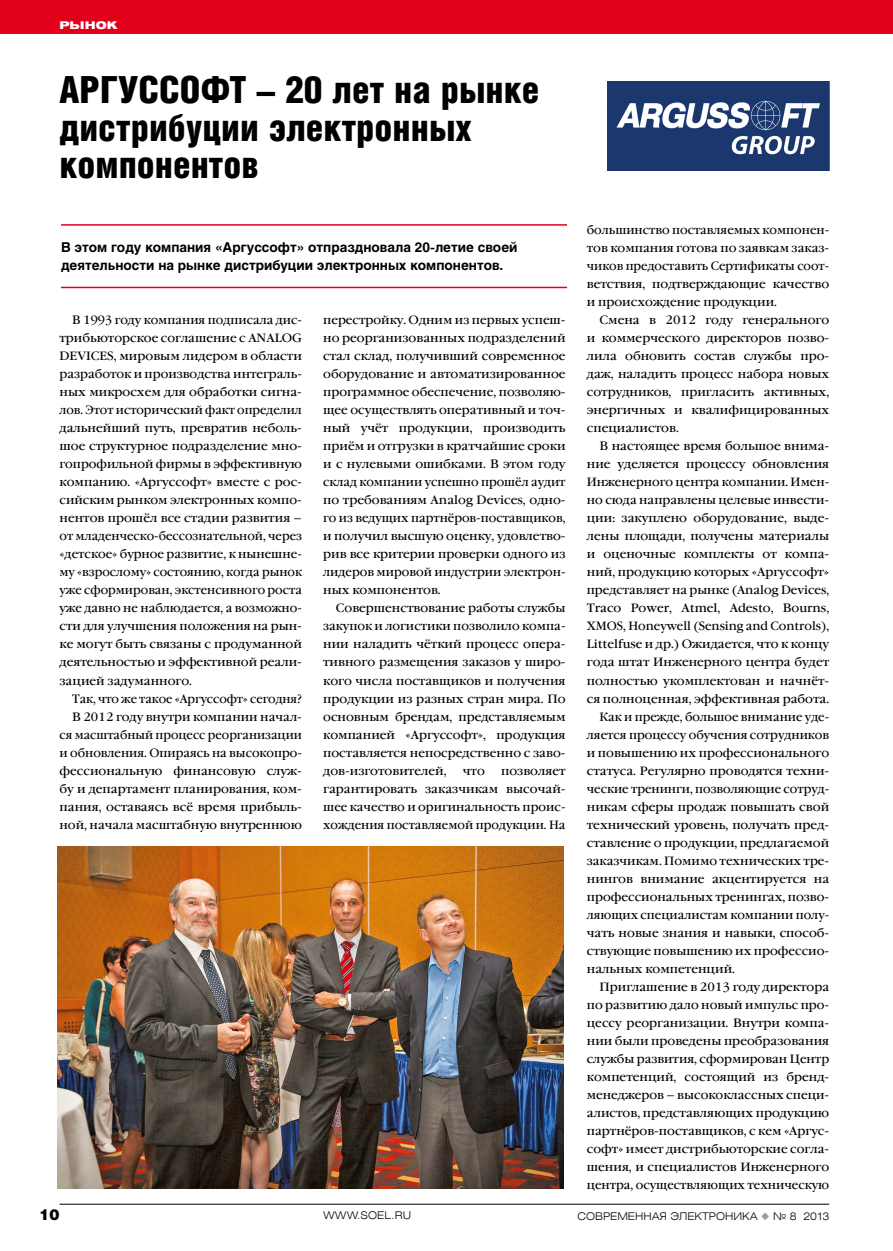
<style>
.page{position:relative;width:893px;height:1251px;background:#fff}
.page>*{position:absolute;margin:0;border:0;box-sizing:border-box;transform-origin:0 0}
.t1{font:900 37.5px/37.5px "Helios Cond";color:#000}
.t2{font:900 15px "Helios";color:#000}
.t3{font:700 13.5px/18px "Helios";color:#000}
.t4{font:12px/18px "Garamond Book C";color:#000;text-align:justify}
.t5{font:12px/18px "Garamond Book C";color:#000;text-align:justify;scale:.96 1}
.t6{font:12px/18px "Garamond Book C";color:#000;text-align:right;scale:.95 1}
.t7{font:300 10.5px "Helios Ext";color:#000}
.t8{font:900 10.5px "Helios Ext";color:#fff}
.s1{color:#9c9c9d}
</style>
<div class="page">
<div style="left:0;top:0;width:893px;height:34px;background:#e3001d"></div>
<hr style="left:60px;top:1203px;width:769px;height:1px;background:#000">
<hr style="left:61px;top:287px;width:506px;height:1px;background:#e3001d">
<hr style="left:61px;top:224px;width:506px;height:1px;background:#e3001d">
<img style="left:608px;top:81px;width:221px;height:89px">
<img style="left:58px;top:846px;width:505px;height:342px">
<p class="t8" style="left:60px;top:19px;width:59px">рынок</p>
<h1 class="t1" style="left:60px;top:70px;width:481px">АРГУССОФТ – 20 лет на рынке дистрибуции электронных компонентов</h1>
<p class="t3" style="left:61px;top:238px;width:458px">В этом году компания «Аргуссофт» отпраздновала 20-летие своей деятельности на рынке дистрибуции электронных компонентов.</p>
<p class="t4" style="left:60px;top:311px;width:244px;text-indent:13px">В 1993 году компания подписала дис&shy;трибьюторское соглашение с ANALOG DEVICES, мировым лидером в области разработок и производства интеграль&shy;ных микросхем для обработки сигна&shy;лов. Этот исторический факт определил дальнейший путь, превратив неболь&shy;шое структурное подразделение мно&shy;гопрофильной фирмы в эффективную компанию. «Аргуссофт» вместе с рос&shy;сийским рынком электронных компо&shy;нентов прошёл все стадии развития – от младенческо-бессознательной, через «детское» бурное развитие, к нынешне&shy;му «взрослому» состоянию, когда рынок уже сформирован, экстенсивного роста уже давно не наблюдается, а возможно&shy;сти для улучшения положения на рын&shy;ке могут быть связаны с продуманной деятельностью и эффективной реали&shy;зацией задуманного.</p>
<p class="t6" style="left:60px;top:689px;width:257px">Так, что же такое «Аргуссофт» сегодня?<br>В 2012 году внутри компании начал&shy;ся масштабный процесс реорганизации и обновления. Опираясь на высокопро&shy;фессиональную финансовую служ&shy;бу и департамент планирования, ком&shy;пания, оставаясь всё время прибыль&shy;ной, начала масштабную внутреннюю</p>
<p class="t4" style="left:323px;top:311px;width:244px">перестройку. Одним из первых успеш&shy;но реорганизованных подразделений стал склад, получивший современное оборудование и автоматизированное программное обеспечение, позволяю&shy;щее осуществлять оперативный и точ&shy;ный учёт продукции, производить приём и отгрузки в кратчайшие сроки и с нулевыми ошибками. В этом году склад компании успешно прошёл аудит по требованиям Analog Devices, одно&shy;го из ведущих партнёров-поставщиков, и получил высшую оценку, удовлетво&shy;рив все критерии проверки одного из лидеров мировой индустрии электрон&shy;ных компонентов.</p>
<p class="t4" style="left:323px;top:599px;width:244px;text-indent:13px">Совершенствование работы службы закупок и логистики позволило компа&shy;нии наладить чёткий процесс опера&shy;тивного размещения заказов у широ&shy;кого числа поставщиков и получения продукции из разных стран мира. По основным брендам, представляемым компанией «Аргуссофт», продукция поставляется непосредственно с заво&shy;дов-изготовителей,</p>
<p class="t4" style="left:323px;top:761px;width:244px;text-indent:178px">позволяет гарантировать заказчикам высочай&shy;шее качество и оригинальность проис&shy;хождения поставляемой продукции. На</p>
<p class="t4" style="left:463px;top:761px;width:24px">что</p>
<p class="t5" style="left:587px;top:221px;width:254px">большинство поставляемых компонен&shy;тов компания готова по заявкам заказ&shy;чиков предоставить Сертификаты соот&shy;ветствия, подтверждающие качество и происхождение продукции.</p>
<p class="t4" style="left:587px;top:311px;width:244px;text-indent:13px">Смена в 2012 году генерального и коммерческого директоров позво&shy;лила обновить состав службы про&shy;даж, наладить процесс набора новых сотрудников, пригласить активных, энергичных и квалифицированных специалистов.</p>
<p class="t4" style="left:600px;top:437px;width:231px">В настоящее время большое внима-</p>
<p class="t4" style="left:587px;top:455px;width:244px">ние уделяется процессу обновления</p>
<p class="t4" style="left:587px;top:473px;width:244px">Инженерного центра компании. Имен-</p>
<p class="t4" style="left:587px;top:491px;width:244px">но сюда направлены целевые инвести-</p>
<p class="t4" style="left:587px;top:509px;width:244px">ции: закуплено оборудование, выде-</p>
<p class="t4" style="left:587px;top:527px;width:244px">лены площади, получены материалы</p>
<p class="t4" style="left:587px;top:545px;width:244px">и оценочные комплекты от компа-</p>
<p class="t4" style="left:587px;top:563px;width:244px">ний, продукцию которых «Аргуссофт»</p>
<p class="t4" style="left:587px;top:581px;width:244px">представляет на рынке (Analog Devices,</p>
<p class="t4" style="left:587px;top:599px;width:244px">Traco Power, Atmel, Adesto, Bourns,</p>
<p class="t5" style="left:587px;top:617px;width:254px">XMOS, Honeywell (Sensing and Controls),</p>
<p class="t4" style="left:587px;top:635px;width:244px">Littelfuse и др.) Ожидается, что к концу</p>
<p class="t4" style="left:587px;top:653px;width:244px">года штат Инженерного центра будет</p>
<p class="t4" style="left:587px;top:671px;width:244px">полностью укомплектован и начнёт-</p>
<p class="t4" style="left:587px;top:689px;width:244px">ся полноценная, эффективная работа.</p>
<p class="t5" style="left:600px;top:707px;width:241px">Как и прежде, большое внимание уде-</p>
<p class="t4" style="left:587px;top:725px;width:244px">ляется процессу обучения сотрудников</p>
<p class="t4" style="left:587px;top:743px;width:244px">и повышению их профессионального</p>
<p class="t4" style="left:587px;top:761px;width:244px">статуса. Регулярно проводятся техни-</p>
<p class="t5" style="left:587px;top:779px;width:254px">ческие тренинги, позволяющие сотруд-</p>
<p class="t4" style="left:587px;top:797px;width:244px">никам сферы продаж повышать свой</p>
<p class="t4" style="left:587px;top:815px;width:244px">технический уровень, получать пред-</p>
<p class="t4" style="left:587px;top:833px;width:244px">ставление о продукции, предлагаемой</p>
<p class="t4" style="left:587px;top:851px;width:244px">заказчикам. Помимо технических тре-</p>
<p class="t4" style="left:587px;top:869px;width:244px">нингов внимание акцентируется на</p>
<p class="t4" style="left:587px;top:887px;width:244px">профессиональных тренингах, позво-</p>
<p class="t5" style="left:587px;top:905px;width:254px">ляющих специалистам компании полу-</p>
<p class="t4" style="left:587px;top:923px;width:244px">чать новые знания и навыки, способ-</p>
<p class="t4" style="left:587px;top:941px;width:243px">ствующие повышению их профессио-</p>
<p class="t4" style="left:587px;top:959px;width:150px">нальных компетенций.</p>
<p class="t4" style="left:600px;top:977px;width:231px">Приглашение в 2013 году директора</p>
<p class="t4" style="left:587px;top:995px;width:244px">по развитию дало новый импульс про-</p>
<p class="t4" style="left:587px;top:1013px;width:244px">цессу реорганизации. Внутри компа-</p>
<p class="t4" style="left:587px;top:1031px;width:244px">нии были проведены преобразования</p>
<p class="t4" style="left:587px;top:1049px;width:244px">службы развития, сформирован Центр</p>
<p class="t4" style="left:587px;top:1067px;width:244px">компетенций, состоящий из бренд-</p>
<p class="t4" style="left:587px;top:1085px;width:244px">менеджеров – высококлассных специ-</p>
<p class="t4" style="left:587px;top:1103px;width:244px">алистов, представляющих продукцию</p>
<p class="t4" style="left:587px;top:1121px;width:244px">партнёров-поставщиков, с кем «Аргус-</p>
<p class="t4" style="left:587px;top:1139px;width:244px">софт» имеет дистрибьюторские согла-</p>
<p class="t4" style="left:587px;top:1157px;width:244px">шения, и специалистов Инженерного</p>
<p class="t4" style="left:587px;top:1175px;width:244px">центра, осуществляющих техническую</p>
<p class="t2" style="left:40px;top:1204px;width:22px">10</p>
<p class="t7" style="left:323px;top:1208px;width:89px">WWW.SOEL.RU</p>
<p class="t7" style="left:578px;top:1208px;width:253px">СОВРЕМЕННАЯ ЭЛЕКТРОНИКА <span class="s1">◆</span> № 8 2013</p>
</div>
